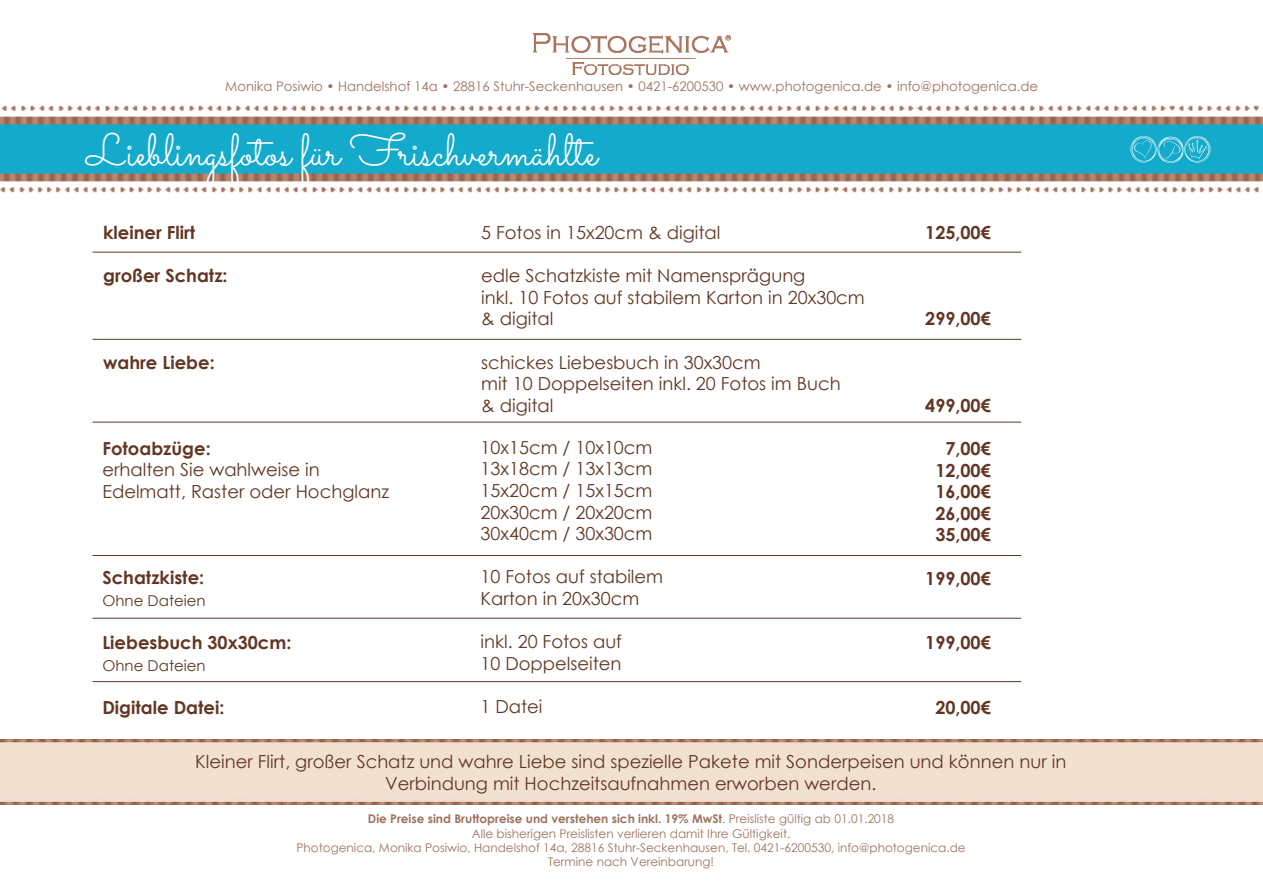
<style>
.page{position:relative;width:1263px;height:893px;background:#fff}
.page>*{position:absolute;margin:0;border:0;box-sizing:border-box;transform-origin:0 0}
.t1{font:45px "Sacramento";color:#fff}
.t2{font:18px/21.6px "Century Gothic";color:#623623}
.t3{font:700 18px/21.6px "Century Gothic";color:#623623;text-align:center}
.t4{font:15px "Century Gothic";color:#623623}
.t5{font:13.2px "Century Gothic";color:#9e725f}
.t6{font:12px/14.4px "Century Gothic";color:#9e725f;text-align:center}
.s1{font-weight:700}
</style>
<div class="page">
<img style="left:533px;top:34px;width:197px;height:41px">
<img style="left:0;top:105px;width:1263px;height:88px">
<img style="left:1129px;top:134px;width:83px;height:28px">
<img style="left:0;top:740px;width:1263px;height:65px">
<hr style="left:92px;top:618px;width:929px;height:1px;background:#623623">
<hr style="left:92px;top:681px;width:929px;height:1px;background:#623623">
<hr style="left:92px;top:555px;width:929px;height:1px;background:#623623">
<hr style="left:92px;top:422px;width:929px;height:1px;background:#623623">
<hr style="left:92px;top:339px;width:929px;height:1px;background:#623623">
<hr style="left:92px;top:252px;width:929px;height:1px;background:#623623">
<p class="t5" style="left:225px;top:77px;width:814px">Monika Posiwio • Handelshof 14a • 28816 Stuhr-Seckenhausen • 0421-6200530 • www.photogenica.de • info@photogenica.de</p>
<h1 class="t1" style="left:86px;top:123px;width:512px">Lieblingsfotos für Frischvermählte</h1>
<p class="t3" style="left:103px;top:221px;width:94px">kleiner Flirt</p>
<p class="t2" style="left:481px;top:221px;width:241px">5 Fotos in 15x20cm &amp; digital</p>
<p class="t3" style="left:103px;top:264px;width:126px">großer Schatz:</p>
<p class="t2" style="left:481px;top:265px;width:385px">edle Schatzkiste mit Namensprägung<br>inkl. 10 Fotos auf stabilem Karton in 20x30cm &amp; digital</p>
<p class="t3" style="left:103px;top:350px;width:113px">wahre Liebe:</p>
<p class="t2" style="left:481px;top:351px;width:361px">schickes Liebesbuch in 30x30cm<br>mit 10 Doppelseiten inkl. 20 Fotos im Buch &amp; digital</p>
<p class="t3" style="left:102px;top:437px;width:110px">Fotoabzüge:</p>
<p class="t2" style="left:102px;top:459px;width:288px">erhalten Sie wahlweise in<br>Edelmatt, Raster oder Hochglanz</p>
<p class="t3" style="left:102px;top:566px;width:103px">Schatzkiste:</p>
<p class="t4" style="left:102px;top:590px;width:105px">Ohne Dateien</p>
<p class="t3" style="left:102px;top:631px;width:191px">Liebesbuch 30x30cm:</p>
<p class="t4" style="left:102px;top:655px;width:105px">Ohne Dateien</p>
<p class="t3" style="left:102px;top:696px;width:124px">Digitale Datei:</p>
<p class="t2" style="left:480px;top:436px;width:173px;text-align:justify">10x15cm / 10x10cm 13x18cm / 13x13cm 15x20cm / 15x15cm 20x30cm / 20x20cm 30x40cm / 30x30cm</p>
<p class="t2" style="left:480px;top:566px;width:184px">10 Fotos auf stabilem<br>Karton in 20x30cm</p>
<p class="t2" style="left:480px;top:630px;width:143px">inkl. 20 Fotos auf<br>10 Doppelseiten</p>
<p class="t2" style="left:480px;top:695px;width:64px">1 Datei</p>
<p class="t3" style="left:925px;top:221px;width:67px">125,00€</p>
<p class="t3" style="left:925px;top:307px;width:67px">299,00€</p>
<p class="t3" style="left:925px;top:394px;width:67px">499,00€</p>
<p class="t3" style="left:935px;top:437px;width:57px">7,00€<br>12,00€<br>16,00€<br>26,00€<br>35,00€</p>
<p class="t3" style="left:925px;top:566px;width:67px">199,00€</p>
<p class="t3" style="left:925px;top:631px;width:67px">199,00€</p>
<p class="t3" style="left:935px;top:696px;width:57px">20,00€</p>
<p class="t2" style="left:195px;top:751px;width:872px;text-align:center">Kleiner Flirt, großer Schatz und wahre Liebe sind spezielle Pakete mit Sonderpeisen und können nur in<br>Verbindung mit Hochzeitsaufnahmen erworben werden.</p>
<p class="t6" style="left:297px;top:811px;width:671px"><span class="s1">Die Preise sind Bruttopreise und verstehen sich inkl. 19% MwSt</span>. Preisliste gültig ab 01.01.2018<br>Alle bisherigen Preislisten verlieren damit Ihre Gültigkeit.<br>Photogenica, Monika Posiwio, Handelshof 14a, 28816 Stuhr-Seckenhausen, Tel. 0421-6200530, info@photogenica.de Termine nach Vereinbarung!</p>
</div>
